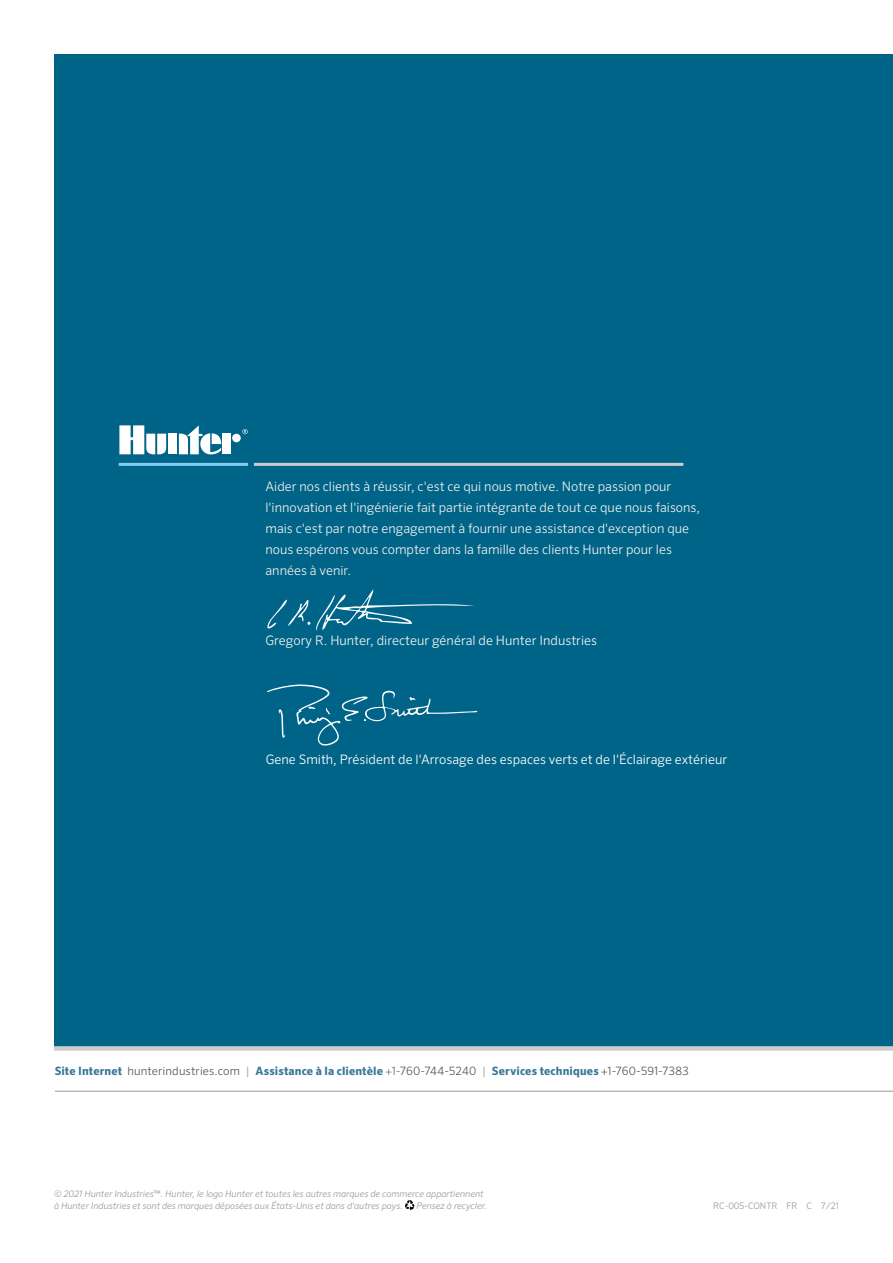
<style>
.page{position:relative;width:893px;height:1263px;background:#fff}
.page>*{position:absolute;margin:0;border:0;box-sizing:border-box;transform-origin:0 0}
.t1{font:300 13.05px/21px "Sero Pro";color:#f2f0ed}
.t2{font:300 13.05px "Sero Pro";color:#fff}
.t3{font:300 13.05px "Sero Pro";color:#f6f4f1}
.t4{font:700 11.55px "Sero Pro";letter-spacing:.015em;color:#387799}
.t5{font:italic 300 9px/12px "Sero Pro";color:#9c9896}
.t6{font:300 9px "Sero Pro";color:#9c9896}
.s1{font-weight:300;color:#585956}
.s2{font-weight:300;color:#9c9896}
.s3{font-weight:300;color:#716f6c}
.s4{font-weight:400;font-style:normal}
</style>
<div class="page">
<svg style="left:405px;top:1200px;width:10px;height:10px"></svg>
<div style="left:54px;top:54px;width:839px;height:993px;background:#006488"></div>
<hr style="left:55px;top:1091px;width:838px;height:1px;background:#9c9896">
<div style="left:54px;top:1046px;width:839px;height:5px;background:#cfcdcb"></div>
<hr style="left:254px;top:463px;width:429px;height:3px;background:#cfcdcb">
<hr style="left:119px;top:463px;width:129px;height:3px;background:#81cdf2">
<svg style="left:267px;top:589px;width:207px;height:41px"></svg>
<svg style="left:242px;top:429px;width:6px;height:5px"></svg>
<div style="left:168px;top:434px;width:9px;height:20px;background:#fff"></div>
<div style="left:232px;top:434px;width:9px;height:8px;background:#fff;border-radius:50%"></div>
<div style="left:222px;top:434px;width:9px;height:20px;background:#fff"></div>
<svg style="left:179px;top:425px;width:42px;height:29px"></svg>
<svg style="left:119px;top:425px;width:47px;height:29px"></svg>
<svg style="left:267px;top:684px;width:211px;height:62px"></svg>
<p class="t1" style="left:265px;top:476px;width:436px">Aider nos clients à réussir, c'est ce qui nous motive. Notre passion pour l'innovation et l'ingénierie fait partie intégrante de tout ce que nous faisons, mais c'est par notre engagement à fournir une assistance d'exception que nous espérons vous compter dans la famille des clients Hunter pour les années à venir.</p>
<p class="t3" style="left:265px;top:632px;width:333px">Gregory R. Hunter, directeur général de Hunter Industries</p>
<p class="t2" style="left:266px;top:752px;width:463px">Gene Smith, Président de l'Arrosage des espaces verts et de l'Éclairage extérieur</p>
<p class="t4" style="left:55px;top:1064px;width:636px">Site Internet <span class="s1">hunterindustries.com</span> <span class="s2">|</span> Assistance à la clientèle <span class="s3">+1-</span><span class="s1">760-744-5240</span> <span class="s2">|</span> Services techniques <span class="s1">+1-760-591-7383</span></p>
<p class="t5" style="left:54px;top:1188px;width:431px">© 2021 Hunter Industries<span class="s4">™</span>. Hunter, le logo Hunter et toutes les autres marques de commerce appartiennent à Hunter Industries et sont des marques déposées aux États-Unis et dans d'autres pays.</p>
<p class="t5" style="left:416px;top:1200px;width:72px">Pensez à recycler.</p>
<p class="t6" style="left:713px;top:1200px;width:127px">RC-005-CONTR FR C 7/21</p>
</div>
